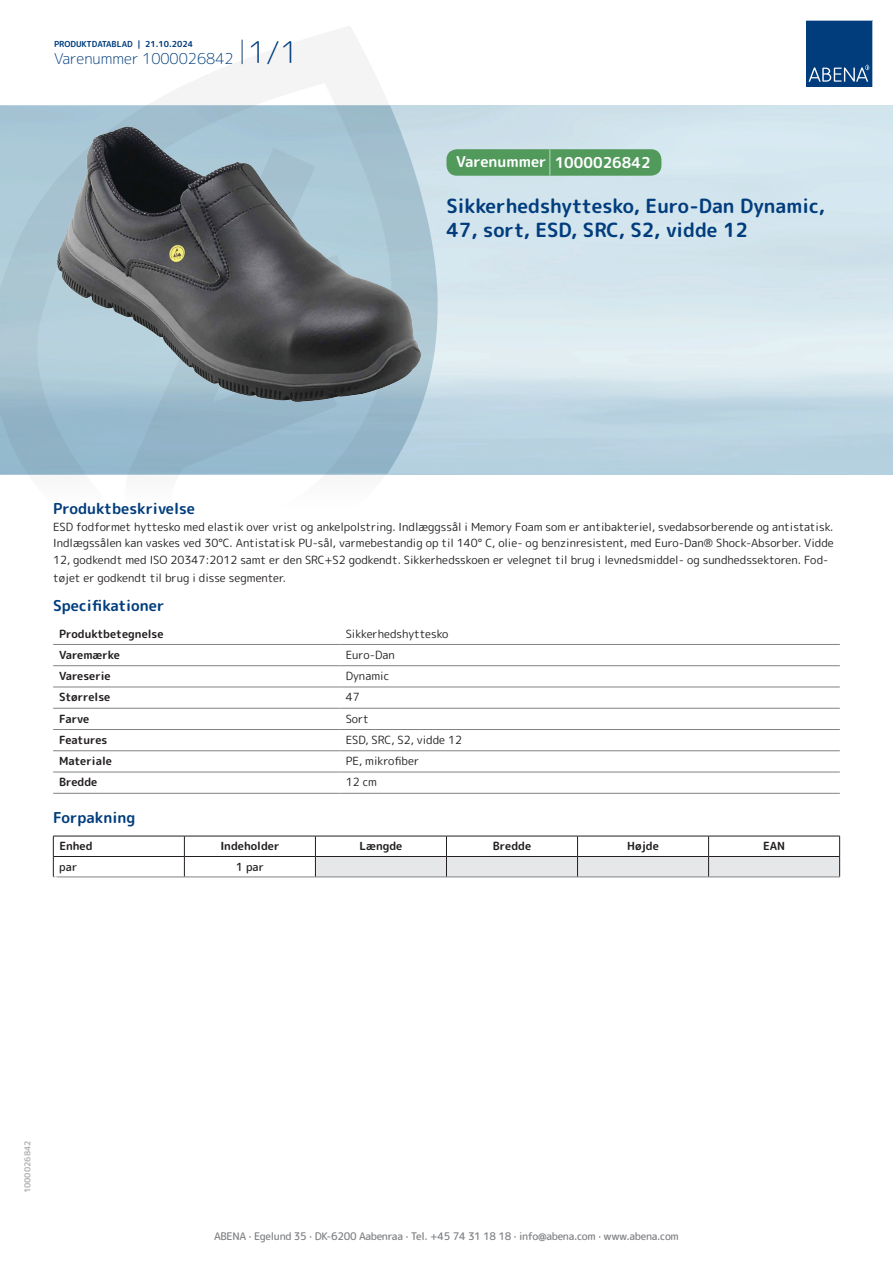
<style>
.page{position:relative;width:893px;height:1263px;background:#fff}
.page>*{position:absolute;margin:0;border:0;box-sizing:border-box;transform-origin:0 0}
.t1{font:700 19.5px/24px "Rounded Mplus 1 c";color:#013d7d}
.t2{font:700 15px "Rounded Mplus 1 c";color:#013d7d}
.t3{font:300 15px "Rounded Mplus 1 c";color:#013d7d}
.t4{font:700 15px "Rounded Mplus 1 c";color:#fff}
.t5{font:11.25px/16.5px "Rounded Mplus 1 c";color:#231f20;text-align:justify}
.t6{font:700 11.25px "Rounded Mplus 1 c";color:#231f20}
.t7{font:500 11.25px "Rounded Mplus 1 c";color:#231f20}
.t8{font:500 10.5px "Rounded Mplus 1 c";letter-spacing:-.03em;color:#808285}
.t9{font:700 10.5px "Rounded Mplus 1 c";color:#fff}
.t10{font:700 8.25px "Rounded Mplus 1 c";color:#013d7d}
.t11{font:700 8.25px "Rounded Mplus 1 c";color:#b2b3b7}
.s1{font-size:30px}
.s2{font-size:25.5px}
</style>
<div class="page">
<svg style="left:0;top:26px;width:439px;height:449px"></svg>
<svg style="left:0;top:106px;width:438px;height:368px;background:#a1c0d0"></svg>
<svg style="left:242px;top:40px;width:1px;height:24px"></svg>
<svg style="left:806px;top:20px;width:67px;height:67px;background:#144b86"></svg>
<img style="left:58px;top:127px;width:362px;height:275px">
<hr style="left:53px;top:644px;width:287px;height:1px;background:#808285">
<hr style="left:340px;top:644px;width:500px;height:1px;background:#808285">
<hr style="left:53px;top:665px;width:287px;height:1px;background:#808285">
<hr style="left:340px;top:665px;width:500px;height:1px;background:#808285">
<hr style="left:53px;top:687px;width:287px;height:1px;background:#808285">
<hr style="left:340px;top:687px;width:500px;height:1px;background:#808285">
<hr style="left:53px;top:708px;width:287px;height:1px;background:#808285">
<hr style="left:340px;top:708px;width:500px;height:1px;background:#808285">
<hr style="left:53px;top:729px;width:287px;height:1px;background:#808285">
<hr style="left:340px;top:729px;width:500px;height:1px;background:#808285">
<hr style="left:53px;top:750px;width:287px;height:1px;background:#808285">
<hr style="left:340px;top:750px;width:500px;height:1px;background:#808285">
<hr style="left:53px;top:772px;width:287px;height:1px;background:#808285">
<hr style="left:340px;top:772px;width:500px;height:1px;background:#808285">
<hr style="left:53px;top:793px;width:287px;height:1px;background:#808285">
<hr style="left:340px;top:793px;width:500px;height:1px;background:#808285">
<hr style="left:53px;top:836px;width:131px;height:1px;background:#231f20">
<hr style="left:184px;top:836px;width:131px;height:1px;background:#231f20">
<hr style="left:53px;top:856px;width:131px;height:1px;background:#231f20">
<svg style="left:53px;top:836px;width:1px;height:41px"></svg>
<hr style="left:184px;top:856px;width:131px;height:1px;background:#231f20">
<svg style="left:184px;top:836px;width:1px;height:41px"></svg>
<svg style="left:315px;top:836px;width:525px;height:41px"></svg>
<hr style="left:53px;top:877px;width:131px;height:1px;background:#808285">
<hr style="left:184px;top:877px;width:131px;height:1px;background:#808285">
<hr style="left:315px;top:877px;width:131px;height:1px;background:#808285">
<hr style="left:446px;top:877px;width:131px;height:1px;background:#808285">
<hr style="left:577px;top:877px;width:132px;height:1px;background:#808285">
<hr style="left:709px;top:877px;width:131px;height:1px;background:#808285">
<div style="left:446px;top:149px;width:215px;height:27px;background:#52995c;border-radius:10px"></div>
<p class="t10" style="left:54px;top:38px;width:141px">PRODUKTDATABLAD | 21.10.2024</p>
<h2 class="t3" style="left:54px;top:48px;width:246px">Varenummer 1000026842 <span class="s1">1/1</span></h2>
<h2 class="t4" style="left:456px;top:152px;width:196px">Varenummer <span class="s2">|</span> 1000026842</h2>
<h1 class="t1" style="left:446px;top:194px;width:380px">Sikkerhedshyttesko, Euro-Dan Dynamic,<br>47, sort, ESD, SRC, S2, vidde 12</h1>
<h2 class="t2" style="left:53px;top:498px;width:143px">Produktbeskrivelse</h2>
<p class="t5" style="left:53px;top:518px;width:782px">ESD fodformet hyttesko med elastik over vrist og ankelpolstring. Indlæggssål i Memory Foam som er antibakteriel, svedabsorberende og antistatisk.<br>Indlægssålen kan vaskes ved 30°C. Antistatisk PU-sål, varmebestandig op til 140° C, olie- og benzinresistent, med Euro-Dan® Shock-Absorber. Vidde 12, godkendt med ISO 20347:2012 samt er den SRC+S2 godkendt. Sikkerhedsskoen er velegnet til brug i levnedsmiddel- og sundhedssektoren. Fod-</p>
<p class="t5" style="left:53px;top:569px;width:234px">tøjet er godkendt til brug i disse segmenter.</p>
<h2 class="t2" style="left:53px;top:595px;width:113px">Specifikationer</h2>
<p class="t6" style="left:59px;top:625px;width:106px">Produktbetegnelse</p>
<p class="t5" style="left:346px;top:625px;width:104px">Sikkerhedshyttesko</p>
<p class="t6" style="left:59px;top:647px;width:62px">Varemærke</p>
<p class="t5" style="left:346px;top:646px;width:51px">Euro-Dan</p>
<p class="t6" style="left:59px;top:668px;width:53px">Vareserie</p>
<p class="t5" style="left:346px;top:668px;width:45px">Dynamic</p>
<p class="t6" style="left:59px;top:689px;width:53px">Størrelse</p>
<p class="t5" style="left:346px;top:689px;width:15px">47</p>
<p class="t6" style="left:59px;top:711px;width:32px">Farve</p>
<p class="t5" style="left:346px;top:710px;width:25px">Sort</p>
<p class="t6" style="left:59px;top:732px;width:50px">Features</p>
<p class="t5" style="left:346px;top:732px;width:118px">ESD, SRC, S2, vidde 12</p>
<p class="t6" style="left:59px;top:753px;width:54px">Materiale</p>
<p class="t5" style="left:346px;top:753px;width:75px">PE, mikrofiber</p>
<p class="t6" style="left:59px;top:774px;width:40px">Bredde</p>
<p class="t5" style="left:346px;top:774px;width:33px">12 cm</p>
<h2 class="t2" style="left:53px;top:807px;width:84px">Forpakning</h2>
<p class="t6" style="left:59px;top:838px;width:35px">Enhed</p>
<p class="t6" style="left:220px;top:838px;width:61px">Indeholder</p>
<p class="t6" style="left:359px;top:838px;width:44px">Længde</p>
<p class="t6" style="left:493px;top:838px;width:40px">Bredde</p>
<p class="t6" style="left:627px;top:838px;width:33px">Højde</p>
<p class="t6" style="left:763px;top:838px;width:24px">EAN</p>
<p class="t7" style="left:59px;top:859px;width:19px">par</p>
<p class="t7" style="left:236px;top:859px;width:30px">1 par</p>
<p class="t9" style="left:53px;top:872px;width:7px">*</p>
<p class="t11" style="left:22px;top:1193px;width:54px;rotate:-90deg">1000026842</p>
<p class="t8" style="left:214px;top:1229px;width:466px">ABENA · Egelund 35 · DK-6200 Aabenraa · Tel. +45 74 31 18 18 · info@abena.com · www.abena.com</p>
</div>
